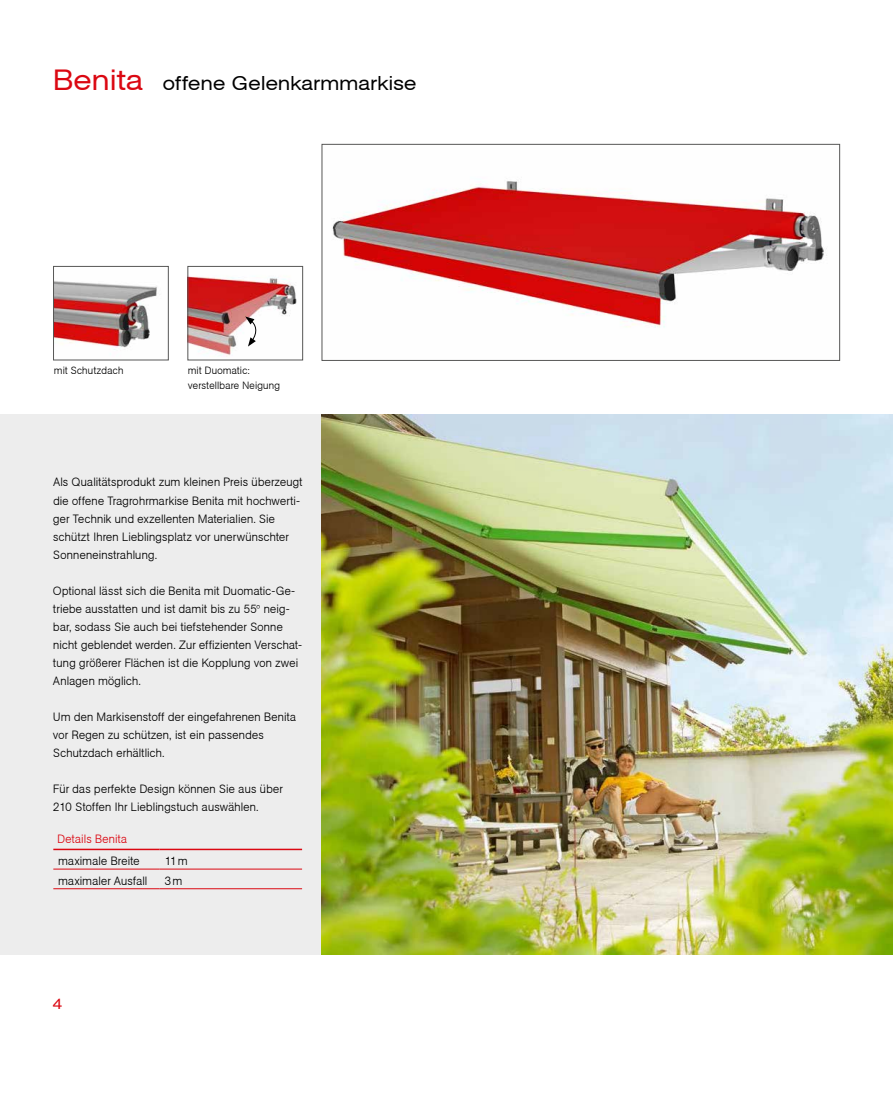
<style>
.page{position:relative;width:893px;height:1106px;background:#fff}
.page>*{position:absolute;margin:0;border:0;box-sizing:border-box;transform-origin:0 0}
.t1{font:19.5px "Agba Extended Normal";letter-spacing:.02em;color:#000}
.t2{font:15px "Agba Extended Normal";color:#db0812}
.t3{font:700 12px/18px "Agba Small";letter-spacing:.01em;color:#000}
.t4{font:700 12px "Agba Small";letter-spacing:.01em;color:#db0812}
.t5{font:700 10.5px/14.2px "Agba Small";letter-spacing:.015em;color:#000}
.s1{font-size:28.5px;color:#db0812}
</style>
<div class="page">
<img style="left:55px;top:281px;width:102px;height:69px">
<div style="left:53px;top:266px;width:116px;height:94px;border:1px solid #575756"></div>
<div style="left:0;top:414px;width:893px;height:540px;background:#ededed"></div>
<hr style="left:53px;top:888px;width:107px;height:1px;background:#db0812">
<hr style="left:160px;top:888px;width:142px;height:1px;background:#db0812">
<hr style="left:53px;top:848px;width:107px;height:2px;background:#db0812">
<hr style="left:160px;top:848px;width:142px;height:2px;background:#db0812">
<hr style="left:53px;top:868px;width:107px;height:1px;background:#db0812">
<hr style="left:160px;top:868px;width:142px;height:1px;background:#db0812">
<img style="left:322px;top:414px;width:571px;height:540px">
<img style="left:190px;top:276px;width:107px;height:80px">
<div style="left:188px;top:266px;width:115px;height:94px;border:1px solid #575756"></div>
<svg style="left:245px;top:316px;width:13px;height:30px"></svg>
<img style="left:332px;top:181px;width:495px;height:147px">
<div style="left:322px;top:144px;width:518px;height:216px;border:1px solid #575756"></div>
<h1 class="t1" style="left:54px;top:72px;width:364px"><span class="s1">Benita</span> offene Gelenkarmmarkise</h1>
<p class="t5" style="left:54px;top:363px;width:71px">mit Schutzdach</p>
<p class="t5" style="left:188px;top:363px;width:94px">mit Duomatic: verstellbare Neigung</p>
<p class="t3" style="left:53px;top:473px;width:251px">Als Qualitätsprodukt zum kleinen Preis überzeugt die offene Tragrohrmarkise Benita mit hochwerti&shy;ger Technik und exzellenten Materialien. Sie schützt Ihren Lieblingsplatz vor unerwünschter Sonneneinstrahlung.</p>
<p class="t3" style="left:53px;top:581px;width:250px">Optional lässt sich die Benita mit Duomatic-Ge&shy;triebe ausstatten und ist damit bis zu 55° neig&shy;bar, sodass Sie auch bei tiefstehender Sonne nicht geblendet werden. Zur effizienten Verschat&shy;tung größerer Flächen ist die Kopplung von zwei Anlagen möglich.</p>
<p class="t3" style="left:53px;top:707px;width:245px">Um den Markisenstoff der eingefahrenen Benita vor Regen zu schützen, ist ein passendes<br>Schutzdach erhältlich.</p>
<p class="t3" style="left:53px;top:779px;width:231px">Für das perfekte Design können Sie aus über<br>210 Stoffen Ihr Lieblingstuch auswählen.</p>
<p class="t4" style="left:58px;top:832px;width:71px">Details Benita</p>
<p class="t3" style="left:58px;top:851px;width:83px">maximale Breite</p>
<p class="t3" style="left:165px;top:851px;width:25px">11m</p>
<p class="t3" style="left:58px;top:871px;width:90px">maximaler Ausfall</p>
<p class="t3" style="left:165px;top:871px;width:19px">3m</p>
<p class="t2" style="left:53px;top:994px;width:11px">4</p>
</div>
